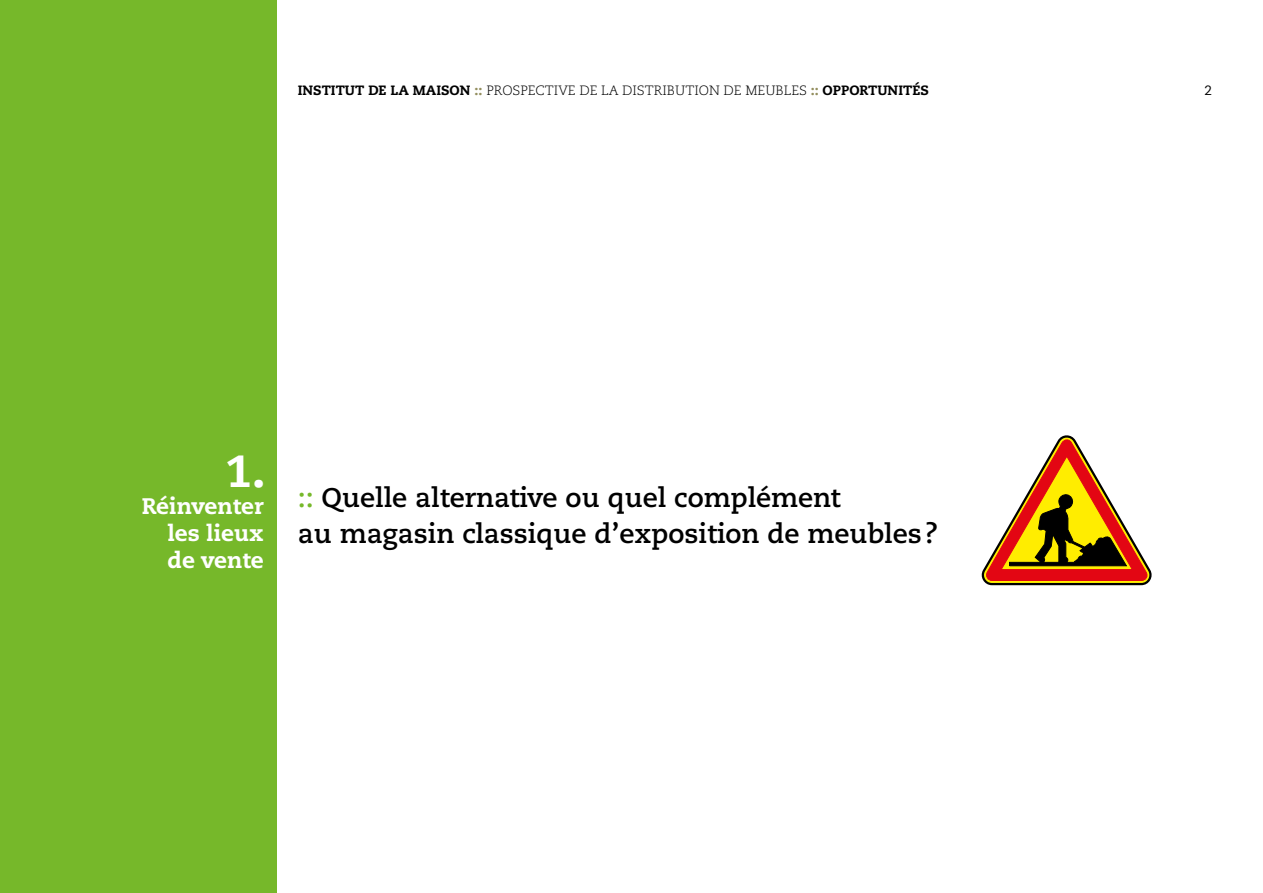
<style>
.page{position:relative;width:1263px;height:893px;background:#fff}
.page>*{position:absolute;margin:0;border:0;box-sizing:border-box;transform-origin:0 0}
.t1{font:800 45px "Caecilia LT Pro 85";color:#fff}
.t2{font:700 27px/36px "Caecilia LT Pro 75";color:#000}
.t3{font:800 22.5px/27px "Caecilia LT Pro 85";color:#fff;text-align:justify}
.t4{font:300 13.5px "Caecilia LT Pro 45";color:#000}
.t5{font:13.5px "Caecilia LT Pro 55 Roman";color:#000}
.s1{font-family:"Caecilia LT Pro 85";font-weight:800}
.s2{font-family:"Caecilia LT Pro 85";font-weight:800;color:#938e5e}
.s3{color:#76b82a}
</style>
<div class="page">
<div style="left:0;top:0;width:276px;height:893px;background:#76b82a"></div>
<svg style="left:982px;top:435px;width:169px;height:150px"></svg>
<p class="t4" style="left:298px;top:82px;width:633px"><span class="s1">INSTITUT DE LA MAISON</span> <span class="s2">::</span> PROSPECTIVE DE LA DISTRIBUTION DE MEUBLES <span class="s2">::</span> <span class="s1">OPPORTUNITÉS</span></p>
<p class="t5" style="left:1204px;top:82px;width:9px">2</p>
<h1 class="t1" style="left:225px;top:440px;width:41px">1.</h1>
<p class="t3" style="left:168px;top:492px;width:98px;text-indent:-26px">Réinventer les lieux de vente</p>
<p class="t2" style="left:298px;top:479px;width:642px"><span class="s3">::</span> Quelle alternative ou quel complément<br>au magasin classique d’exposition de meubles?</p>
</div>
